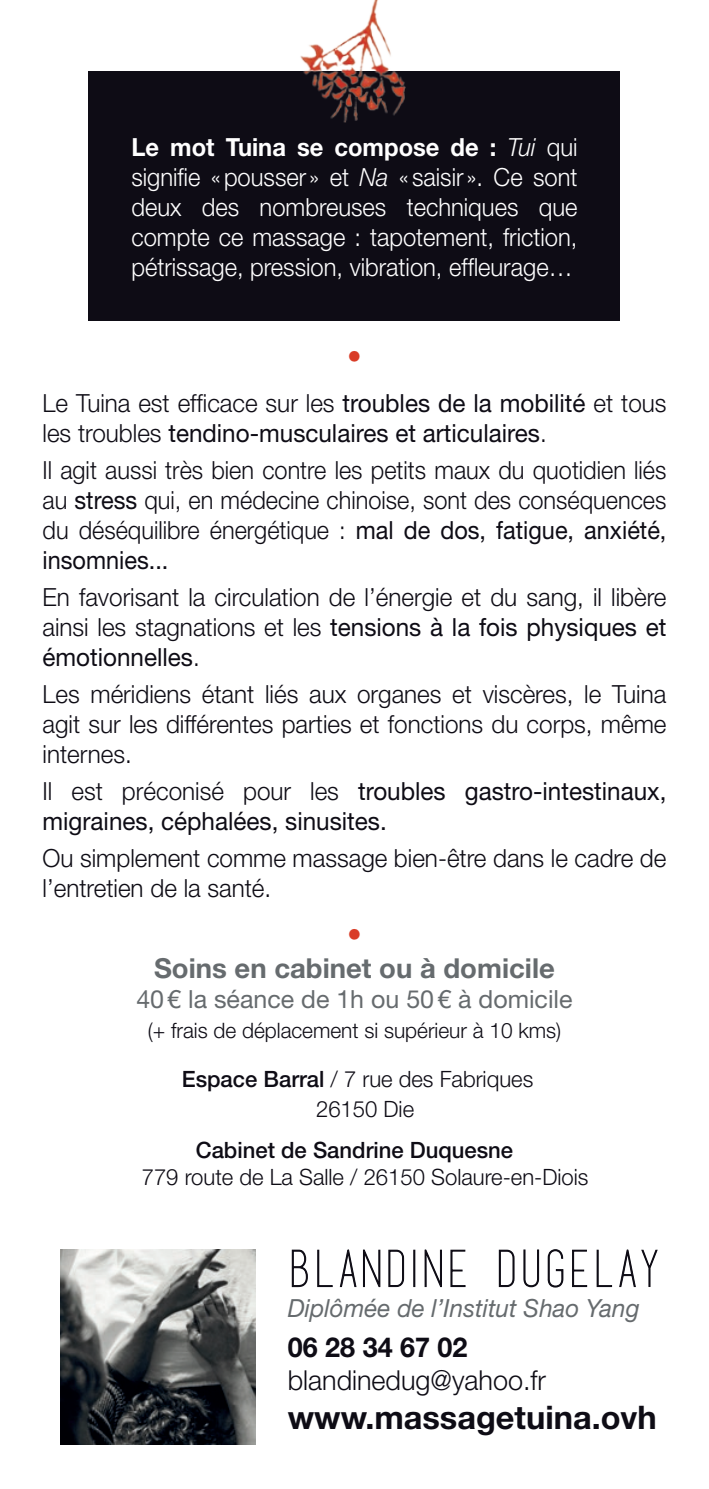
<style>
.page{position:relative;width:709px;height:1489px;background:#fff}
.page>*{position:absolute;margin:0;border:0;box-sizing:border-box;transform-origin:0 0}
.t1{font:700 32.5px "Helvetica Neue LT";color:#0e0c15}
.t2{font:300 30px "Helvetica Neue LT";color:#d93c27}
.t3{font:700 27.5px "Helvetica Neue LT";color:#666b6e}
.t4{font:300 27.5px "Helvetica Neue LT";color:#0e0c15}
.t5{font:700 27.5px "Helvetica Neue LT";color:#0e0c15}
.t6{font:300 25px/30px "Helvetica Neue LT";color:#0e0c15;text-align:justify}
.t7{font:25px/30px "Helvetica Neue LT";color:#0e0c15}
.t8{font:300 25px/30px "Helvetica Neue LT";color:#fff;text-align:justify;scale:.95 1}
.t9{font:300 25px/30px "Helvetica Neue LT";color:#0e0c15;text-align:justify;scale:.94 1}
.t10{font:25px "Helvetica Neue LT";color:#666b6e}
.t11{font:italic 25px "Helvetica Neue LT";color:#666b6e}
.t12{font:300 22.5px/30px "Helvetica Neue LT";color:#0e0c15}
.t13{font:500 22.5px "Helvetica Neue LT";color:#0e0c15}
.t14{font:300 21.25px "Helvetica Neue LT";color:#0e0c15}
.s1{font-weight:700}
.s2{font-style:italic}
.s3{font-weight:300}
.s4{font-weight:400}
.s5{font-weight:500}
</style>
<div class="page">
<div style="left:89px;top:71px;width:531px;height:250px;background:#0e0c15"></div>
<img style="left:60px;top:1249px;width:195px;height:195px">
<svg style="left:291px;top:1249px;width:17px;height:38px"></svg>
<svg style="left:317px;top:1249px;width:16px;height:38px"></svg>
<svg style="left:339px;top:1249px;width:42px;height:38px"></svg>
<svg style="left:388px;top:1249px;width:16px;height:38px"></svg>
<svg style="left:413px;top:1249px;width:3px;height:38px"></svg>
<svg style="left:424px;top:1249px;width:18px;height:38px"></svg>
<svg style="left:450px;top:1249px;width:16px;height:38px"></svg>
<svg style="left:498px;top:1249px;width:17px;height:38px"></svg>
<svg style="left:523px;top:1249px;width:16px;height:38px"></svg>
<svg style="left:547px;top:1249px;width:17px;height:38px"></svg>
<svg style="left:572px;top:1249px;width:15px;height:38px"></svg>
<svg style="left:596px;top:1249px;width:16px;height:38px"></svg>
<svg style="left:619px;top:1249px;width:39px;height:38px"></svg>
<img style="left:300px;top:0;width:106px;height:123px">
<p class="t8" style="left:131px;top:131px;width:471px"><span class="s1">Le mot Tuina se compose de :</span> <span class="s2">Tui</span> qui signifie «pousser » et <span class="s2">Na</span> « saisir ». Ce sont deux des nombreuses techniques que compte ce massage : tapotement, friction, pétrissage, pression, vibration, effleurage…</p>
<p class="t2" style="left:347px;top:338px;width:16px">•</p>
<p class="t7" style="left:43px;top:387px;width:625px"><span class="s3">Le Tuina est efficace sur les</span> troubles de la mobilité <span class="s3">et tous les troubles</span> tendino-musculaires et articulaires<span class="s3">.</span></p>
<p class="t9" style="left:43px;top:454px;width:665px">Il agit aussi très bien contre les petits maux du quotidien liés au <span class="s4">stress</span> qui, en médecine chinoise, sont des conséquences du déséquilibre énergétique : <span class="s4">mal de dos, fatigue, anxiété, insomnies...</span></p>
<p class="t6" style="left:43px;top:581px;width:625px">En favorisant la circulation de l’énergie et du sang, il libère ainsi les stagnations et les <span class="s4">tensions à la fois physiques et émotionnelles</span>.</p>
<p class="t6" style="left:43px;top:678px;width:625px">Les méridiens étant liés aux organes et viscères, le Tuina agit sur les différentes parties et fonctions du corps, même internes.</p>
<p class="t7" style="left:43px;top:776px;width:625px"><span class="s3">Il est préconisé pour les</span> troubles gastro-intestinaux, migraines, céphalées, sinusites.</p>
<p class="t6" style="left:43px;top:842px;width:625px">Ou simplement comme massage bien-être dans le cadre de l’entretien de la santé.</p>
<p class="t2" style="left:347px;top:916px;width:16px">•</p>
<p class="t3" style="left:154px;top:951px;width:402px">Soins en cabinet ou à domicile</p>
<p class="t10" style="left:136px;top:984px;width:438px">40€ la séance de 1h ou 50€ à domicile</p>
<p class="t14" style="left:148px;top:1017px;width:415px">(+ frais de déplacement si supérieur à 10 kms)</p>
<p class="t12" style="left:316px;top:1063px;width:219px;text-indent:-134px"><span class="s5">Espace Barral</span> / 7 rue des Fabriques<br>26150 Die</p>
<p class="t13" style="left:196px;top:1136px;width:319px">Cabinet de Sandrine Duquesne</p>
<p class="t12" style="left:142px;top:1161px;width:448px">779 route de La Salle / 26150 Solaure-en-Diois</p>
<p class="t11" style="left:288px;top:1292px;width:353px">Diplômée de l’Institut Shao Yang</p>
<p class="t5" style="left:288px;top:1329px;width:181px">06 28 34 67 02</p>
<p class="t4" style="left:288px;top:1363px;width:260px">blandinedug@yahoo.fr</p>
<h1 class="t1" style="left:288px;top:1397px;width:370px">www.massagetuina.ovh</h1>
</div>
